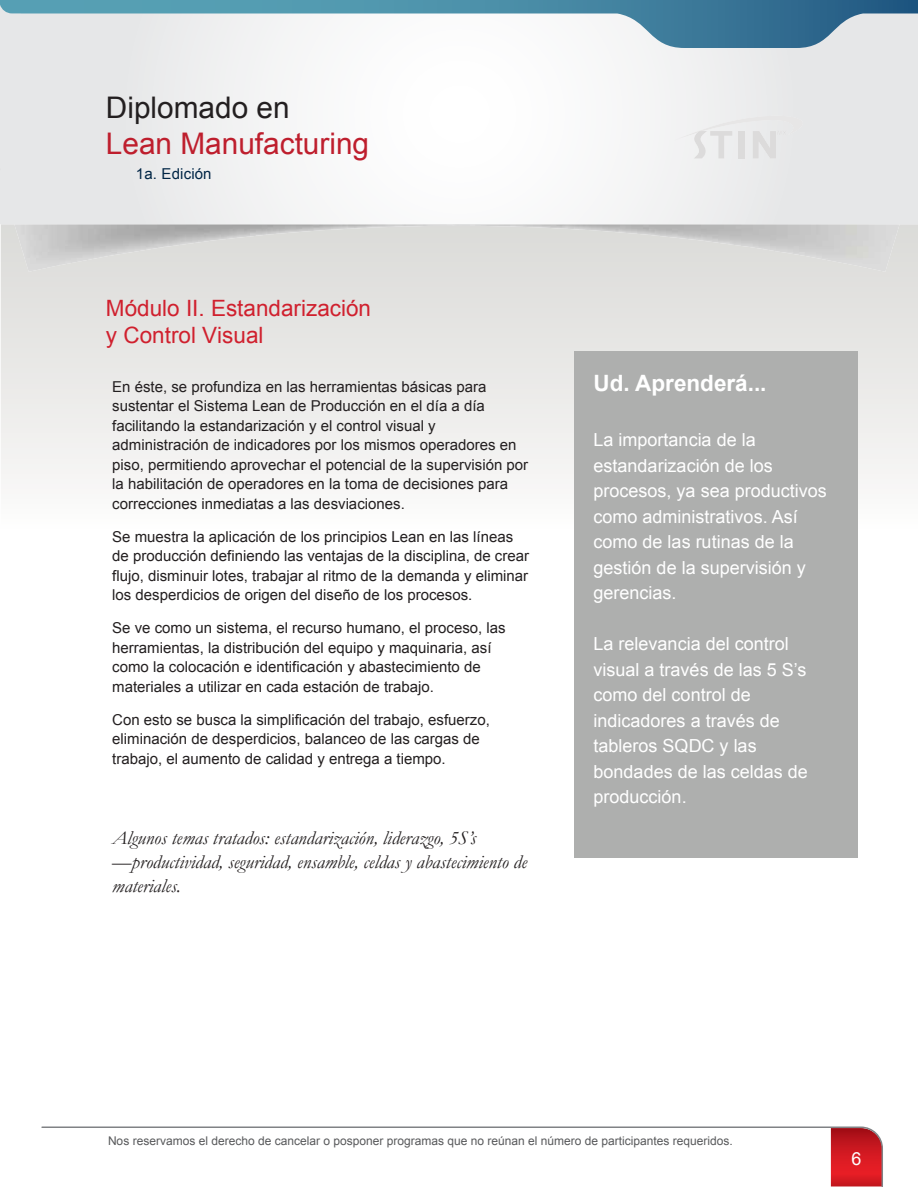
<style>
.page{position:relative;width:918px;height:1188px;background:#fff}
.page>*{position:absolute;margin:0;border:0;box-sizing:border-box;transform-origin:0 0}
.t1{font:29.7px "Arial";color:#be1e2d}
.t2{font:29.7px "Arial";color:#231f20}
.t3{font:22.5px/27px "Arial";color:#d0202e}
.t4{font:700 22.5px "Arial";color:#fff}
.t5{font:italic 19.5px/24px "Garamond";color:#231f20}
.t6{font:18px/25.5px "Arial";color:#fff}
.t7{font:15px/19.5px "Arial";color:#231f20}
.t8{font:15px "Arial";letter-spacing:.01em;color:#002545}
.t9{font:12px "Arial";color:#58595b}
</style>
<div class="page">
<svg style="left:1px;top:224px;width:917px;height:308px"></svg>
<img style="left:14px;top:224px;width:886px;height:48px">
<svg style="left:0;top:48px;width:918px;height:176px"></svg>
<svg style="left:0;top:0;width:918px;height:48px"></svg>
<svg style="left:675px;top:116px;width:133px;height:42px"></svg>
<svg style="left:41px;top:1126px;width:842px;height:60px"></svg>
<div style="left:574px;top:351px;width:283px;height:506px;background:#aeafae"></div>
<h1 class="t2" style="left:106px;top:88px;width:185px">Diplomado en</h1>
<h1 class="t1" style="left:106px;top:124px;width:265px">Lean Manufacturing</h1>
<p class="t8" style="left:136px;top:164px;width:77px">1a. Edición</p>
<h2 class="t3" style="left:106px;top:295px;width:267px">Módulo II. Estandarización y Control Visual</h2>
<p class="t7" style="left:112px;top:377px;width:418px">En éste, se profundiza en las herramientas básicas para sustentar el Sistema Lean de Producción en el día a día facilitando la estandarización y el control visual y administración de indicadores por los mismos operadores en piso, permitiendo aprovechar el potencial de la supervisión por la habilitación de operadores en la toma de decisiones para correcciones inmediatas a las desviaciones.</p>
<p class="t7" style="left:112px;top:527px;width:418px">Se muestra la aplicación de los principios Lean en las líneas de producción definiendo las ventajas de la disciplina, de crear flujo, disminuir lotes, trabajar al ritmo de la demanda y eliminar los desperdicios de origen del diseño de los procesos.</p>
<p class="t7" style="left:112px;top:619px;width:395px">Se ve como un sistema, el recurso humano, el proceso, las herramientas, la distribución del equipo y maquinaria, así como la colocación e identificación y abastecimiento de materiales a utilizar en cada estación de trabajo.</p>
<p class="t7" style="left:112px;top:710px;width:379px">Con esto se busca la simplificación del trabajo, esfuerzo, eliminación de desperdicios, balanceo de las cargas de trabajo, el aumento de calidad y entrega a tiempo.</p>
<h3 class="t5" style="left:112px;top:826px;width:416px">Algunos temas tratados: estandarización, liderazgo, 5S’s —productividad, seguridad, ensamble, celdas y abastecimiento de materiales.</h3>
<h2 class="t4" style="left:594px;top:368px;width:174px">Ud. Aprenderá...</h2>
<p class="t6" style="left:594px;top:427px;width:235px">La importancia de la estandarización de los procesos, ya sea productivos como administrativos. Así como de las rutinas de la gestión de la supervisión y gerencias.</p>
<p class="t6" style="left:594px;top:631px;width:216px">La relevancia del control visual a través de las 5 S’s como del control de indicadores a través de tableros SQDC y las bondades de las celdas de producción.</p>
<p class="t9" style="left:108px;top:1133px;width:626px">Nos reservamos el derecho de cancelar o posponer programas que no reúnan el número de participantes requeridos.</p>
<p class="t6" style="left:851px;top:1146px;width:12px">6</p>
</div>
